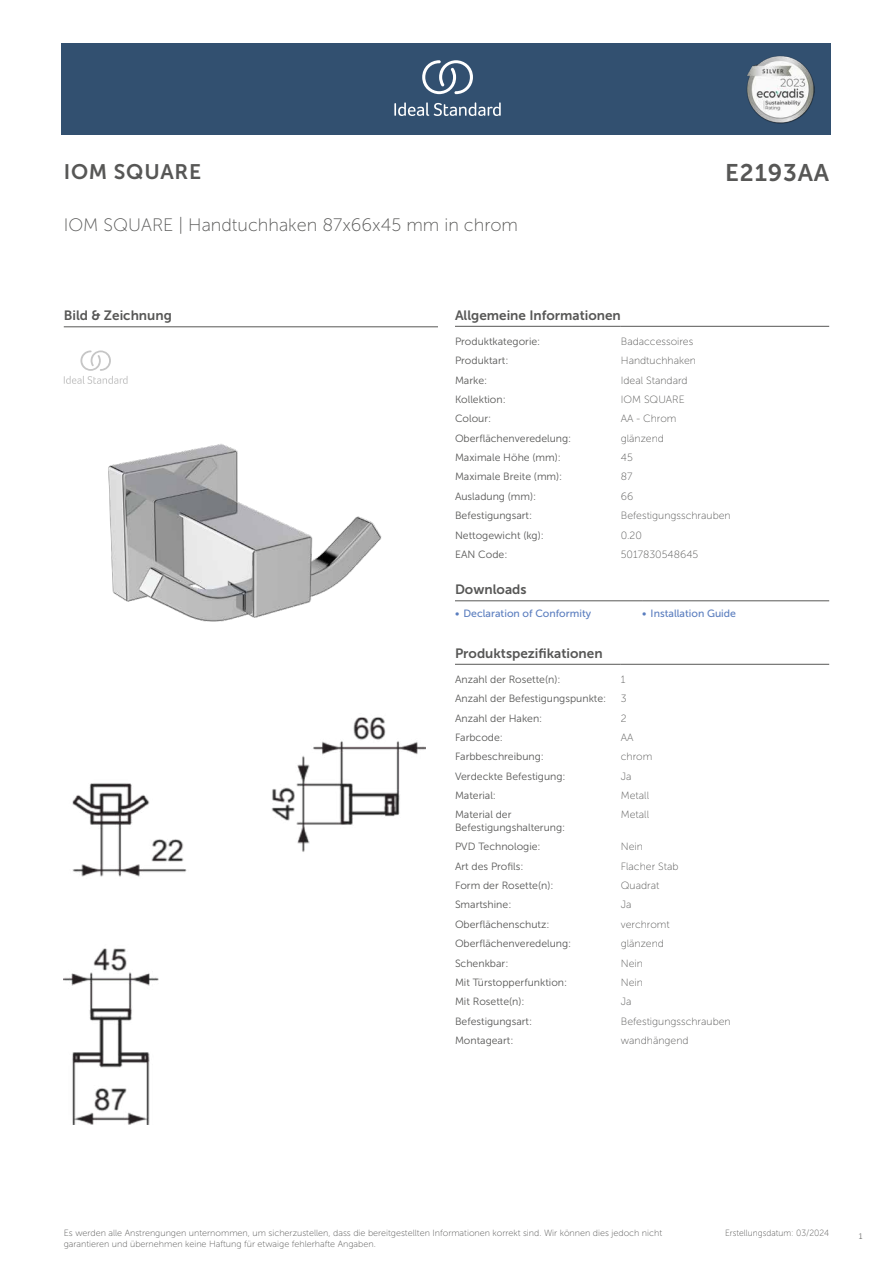
<style>
.page{position:relative;width:893px;height:1263px;background:#fff}
.page>*{position:absolute;margin:0;border:0;box-sizing:border-box;transform-origin:0 0}
.t1{font:24px "Museo Sans 700";letter-spacing:.035em;color:#575756}
.t2{font:21px "Museo Sans 700";letter-spacing:.035em;color:#575756}
.t3{font:18px "Museo Sans 100";color:#575756}
.t4{font:13.5px "Museo Sans 700";color:#575756}
.t5{font:10.5px/12.6px "Museo Sans 300";color:#575756}
.t6{font:10.5px "Museo Sans 100";color:#575756}
.t7{font:10.5px "Museo Sans 500";color:#5b7ebf}
.t8{font:9px/10.8px "Museo Sans 100";color:#575756}
.t9{font:9px "Museo Sans 100";color:#575756;scale:.95 1}
.t10{font:300 9px "Calibri";color:#575756;scale:.95 1}
</style>
<div class="page">
<div style="left:62px;top:43px;width:769px;height:91px;background:#325070"></div>
<hr style="left:455px;top:326px;width:166px;height:1px;background:#575756">
<hr style="left:621px;top:326px;width:208px;height:1px;background:#575756">
<hr style="left:455px;top:600px;width:187px;height:1px;background:#575756">
<hr style="left:642px;top:600px;width:187px;height:1px;background:#575756">
<hr style="left:455px;top:664px;width:166px;height:1px;background:#575756">
<hr style="left:621px;top:664px;width:208px;height:1px;background:#575756">
<img style="left:64px;top:717px;width:361px;height:407px">
<hr style="left:64px;top:327px;width:374px;height:1px;background:#575756">
<svg style="left:64px;top:350px;width:64px;height:34px"></svg>
<img style="left:108px;top:444px;width:274px;height:178px">
<svg style="left:394px;top:102px;width:107px;height:14px"></svg>
<svg style="left:422px;top:60px;width:51px;height:34px"></svg>
<img style="left:746px;top:56px;width:68px;height:67px">
<h2 class="t2" style="left:64px;top:160px;width:139px">IOM SQUARE</h2>
<h1 class="t1" style="left:725px;top:160px;width:105px">E2193AA</h1>
<h3 class="t3" style="left:64px;top:215px;width:456px">IOM SQUARE | Handtuchhaken 87x66x45 mm in chrom</h3>
<p class="t4" style="left:64px;top:308px;width:110px">Bild &amp; Zeichnung</p>
<p class="t4" style="left:455px;top:308px;width:167px">Allgemeine Informationen</p>
<p class="t5" style="left:455px;top:335px;width:87px">Produktkategorie:</p>
<p class="t6" style="left:621px;top:336px;width:74px">Badaccessoires</p>
<p class="t5" style="left:455px;top:354px;width:55px">Produktart:</p>
<p class="t6" style="left:621px;top:355px;width:77px">Handtuchhaken</p>
<p class="t5" style="left:455px;top:374px;width:34px">Marke:</p>
<p class="t6" style="left:621px;top:374px;width:68px">Ideal Standard</p>
<p class="t5" style="left:455px;top:393px;width:52px">Kollektion:</p>
<p class="t6" style="left:621px;top:394px;width:65px">IOM SQUARE</p>
<p class="t5" style="left:455px;top:413px;width:38px">Colour:</p>
<p class="t6" style="left:621px;top:413px;width:57px">AA - Chrom</p>
<p class="t5" style="left:455px;top:432px;width:118px">Oberflächenveredelung:</p>
<p class="t6" style="left:621px;top:433px;width:45px">glänzend</p>
<p class="t5" style="left:455px;top:451px;width:107px">Maximale Höhe (mm):</p>
<p class="t6" style="left:621px;top:452px;width:13px">45</p>
<p class="t5" style="left:455px;top:471px;width:109px">Maximale Breite (mm):</p>
<p class="t6" style="left:621px;top:471px;width:13px">87</p>
<p class="t5" style="left:455px;top:490px;width:83px">Ausladung (mm):</p>
<p class="t6" style="left:621px;top:491px;width:14px">66</p>
<p class="t5" style="left:455px;top:509px;width:79px">Befestigungsart:</p>
<p class="t6" style="left:621px;top:510px;width:111px">Befestigungsschrauben</p>
<p class="t5" style="left:455px;top:529px;width:90px">Nettogewicht (kg):</p>
<p class="t6" style="left:621px;top:529px;width:23px">0.20</p>
<p class="t5" style="left:455px;top:548px;width:54px">EAN Code:</p>
<p class="t6" style="left:621px;top:549px;width:79px">5017830548645</p>
<p class="t4" style="left:455px;top:582px;width:73px">Downloads</p>
<p class="t7" style="left:455px;top:608px;width:138px">• Declaration of Conformity</p>
<p class="t7" style="left:642px;top:608px;width:95px">• Installation Guide</p>
<p class="t4" style="left:455px;top:646px;width:149px">Produktspezifikationen</p>
<p class="t5" style="left:455px;top:673px;width:107px">Anzahl der Rosette(n):</p>
<p class="t6" style="left:621px;top:674px;width:6px">1</p>
<p class="t5" style="left:455px;top:692px;width:153px">Anzahl der Befestigungspunkte:</p>
<p class="t6" style="left:621px;top:693px;width:7px">3</p>
<p class="t5" style="left:455px;top:712px;width:89px">Anzahl der Haken:</p>
<p class="t6" style="left:621px;top:712px;width:7px">2</p>
<p class="t5" style="left:455px;top:731px;width:49px">Farbcode:</p>
<p class="t6" style="left:621px;top:732px;width:14px">AA</p>
<p class="t5" style="left:455px;top:750px;width:90px">Farbbeschreibung:</p>
<p class="t6" style="left:621px;top:751px;width:33px">chrom</p>
<p class="t5" style="left:455px;top:770px;width:112px">Verdeckte Befestigung:</p>
<p class="t6" style="left:621px;top:770px;width:12px">Ja</p>
<p class="t5" style="left:455px;top:789px;width:43px">Material:</p>
<p class="t6" style="left:621px;top:790px;width:30px">Metall</p>
<p class="t5" style="left:455px;top:809px;width:112px">Material der<br>Befestigungshalterung:</p>
<p class="t6" style="left:621px;top:809px;width:30px">Metall</p>
<p class="t5" style="left:455px;top:840px;width:87px">PVD Technologie:</p>
<p class="t6" style="left:621px;top:841px;width:24px">Nein</p>
<p class="t5" style="left:455px;top:860px;width:70px">Art des Profils:</p>
<p class="t6" style="left:621px;top:860px;width:59px">Flacher Stab</p>
<p class="t5" style="left:455px;top:879px;width:100px">Form der Rosette(n):</p>
<p class="t6" style="left:621px;top:880px;width:40px">Quadrat</p>
<p class="t5" style="left:455px;top:899px;width:58px">Smartshine:</p>
<p class="t6" style="left:621px;top:899px;width:12px">Ja</p>
<p class="t5" style="left:455px;top:918px;width:96px">Oberflächenschutz:</p>
<p class="t6" style="left:621px;top:919px;width:50px">verchromt</p>
<p class="t5" style="left:455px;top:937px;width:118px">Oberflächenveredelung:</p>
<p class="t6" style="left:621px;top:938px;width:45px">glänzend</p>
<p class="t5" style="left:455px;top:957px;width:55px">Schenkbar:</p>
<p class="t6" style="left:621px;top:957px;width:24px">Nein</p>
<p class="t5" style="left:455px;top:976px;width:114px">Mit Türstopperfunktion:</p>
<p class="t6" style="left:621px;top:977px;width:24px">Nein</p>
<p class="t5" style="left:455px;top:995px;width:71px">Mit Rosette(n):</p>
<p class="t6" style="left:621px;top:996px;width:12px">Ja</p>
<p class="t5" style="left:455px;top:1015px;width:79px">Befestigungsart:</p>
<p class="t6" style="left:621px;top:1015px;width:111px">Befestigungsschrauben</p>
<p class="t5" style="left:455px;top:1034px;width:60px">Montageart:</p>
<p class="t6" style="left:621px;top:1035px;width:69px">wandhängend</p>
<p class="t8" style="left:64px;top:1227px;width:600px">Es werden alle Anstrengungen unternommen, um sicherzustellen, dass die bereitgestellten Informationen korrekt sind. Wir können dies jedoch nicht garantieren und übernehmen keine Haftung für etwaige fehlerhafte Angaben.</p>
<p class="t9" style="left:725px;top:1228px;width:111px">Erstellungsdatum: 03/2024</p>
<p class="t10" style="left:858px;top:1230px;width:6px">1</p>
</div>
